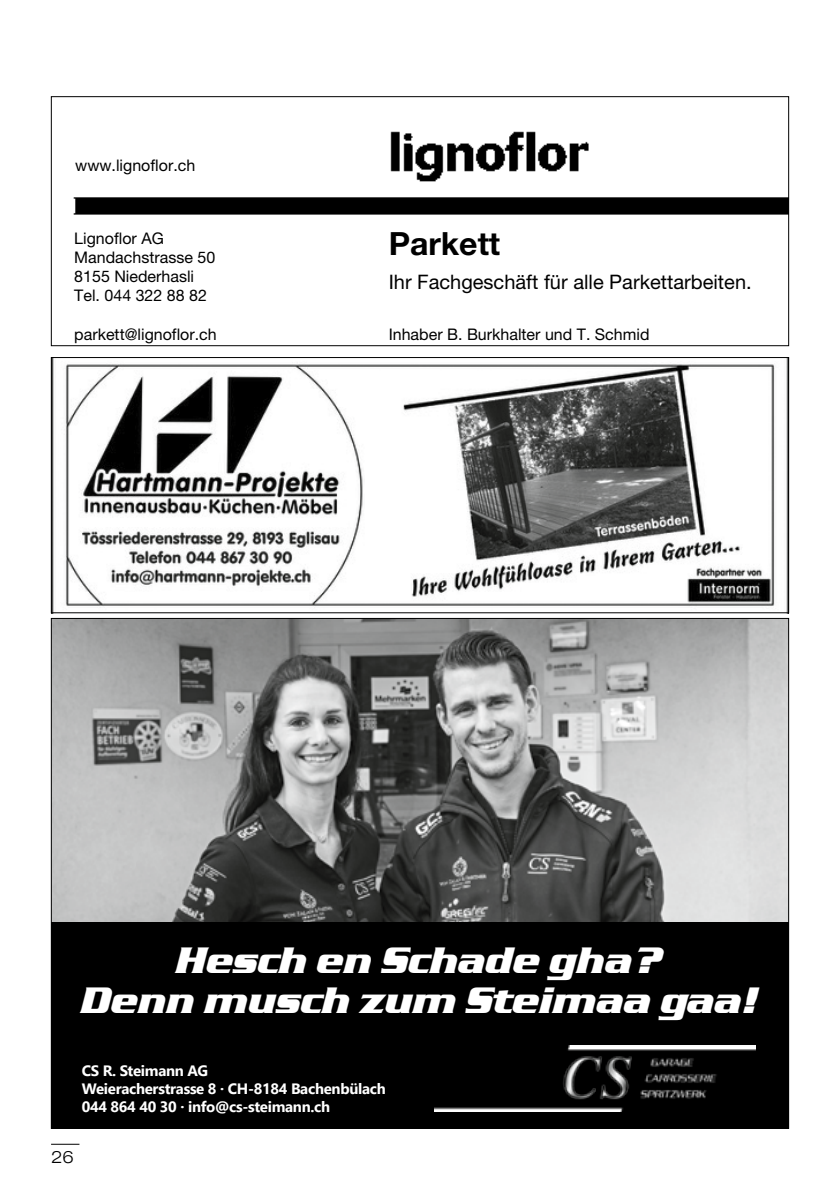
<style>
.page{position:relative;width:840px;height:1191px;background:#fff}
.page>*{position:absolute;margin:0;border:0;box-sizing:border-box;transform-origin:0 0}
.t1{font:italic 700 38px/40px "Serpentine D";color:#fff;text-align:center}
.t2{font:700 32px "Helvetica Neue";color:#000}
.t3{font:20px "Helvetica Neue";color:#000}
.t4{font:300 expanded 17px "Helvetica Neue";color:#000}
.t5{font:16px/19.2px "Helvetica Neue";color:#000}
.t6{font:700 15px/18px "Segoe UI";letter-spacing:-.02em;color:#fff}
</style>
<div class="page">
<div style="left:51px;top:921px;width:737px;height:207px;background:#000"></div>
<img style="left:434px;top:1045px;width:321px;height:66px">
<img style="left:53px;top:620px;width:733px;height:301px">
<svg style="left:51px;top:1143px;width:28px;height:1px"></svg>
<img style="left:53px;top:359px;width:722px;height:252px">
<div style="left:51px;top:357px;width:737px;height:256px;border:1px solid #000"></div>
<img style="left:73px;top:131px;width:713px;height:84px">
<div style="left:64px;top:106px;width:94px;height:87px;background:#fff"></div>
<div style="left:51px;top:96px;width:737px;height:250px;border:1px solid #000"></div>
<p class="t5" style="left:75px;top:155px;width:121px">www.lignoflor.ch</p>
<p class="t5" style="left:74px;top:228px;width:142px">Lignoflor AG<br>Mandachstrasse 50<br>8155 Niederhasli<br>Tel. 044 322 88 82</p>
<p class="t5" style="left:74px;top:324px;width:144px">parkett@lignoflor.ch</p>
<p class="t2" style="left:388px;top:224px;width:113px">Parkett</p>
<p class="t3" style="left:388px;top:270px;width:364px">Ihr Fachgeschäft für alle Parkettarbeiten.</p>
<p class="t5" style="left:388px;top:324px;width:262px">Inhaber B. Burkhalter und T. Schmid</p>
<p class="t1" style="left:81px;top:941px;width:679px">Hesch en Schade gha?<br>Denn musch zum Steimaa gaa!</p>
<p class="t6" style="left:82px;top:1060px;width:305px">CS R. Steimann AG<br>Weieracherstrasse 8 · CH-8184 Bachenbülach<br>044 864 40 30 · info@cs-steimann.ch</p>
<p class="t4" style="left:51px;top:1147px;width:24px">26</p>
</div>
